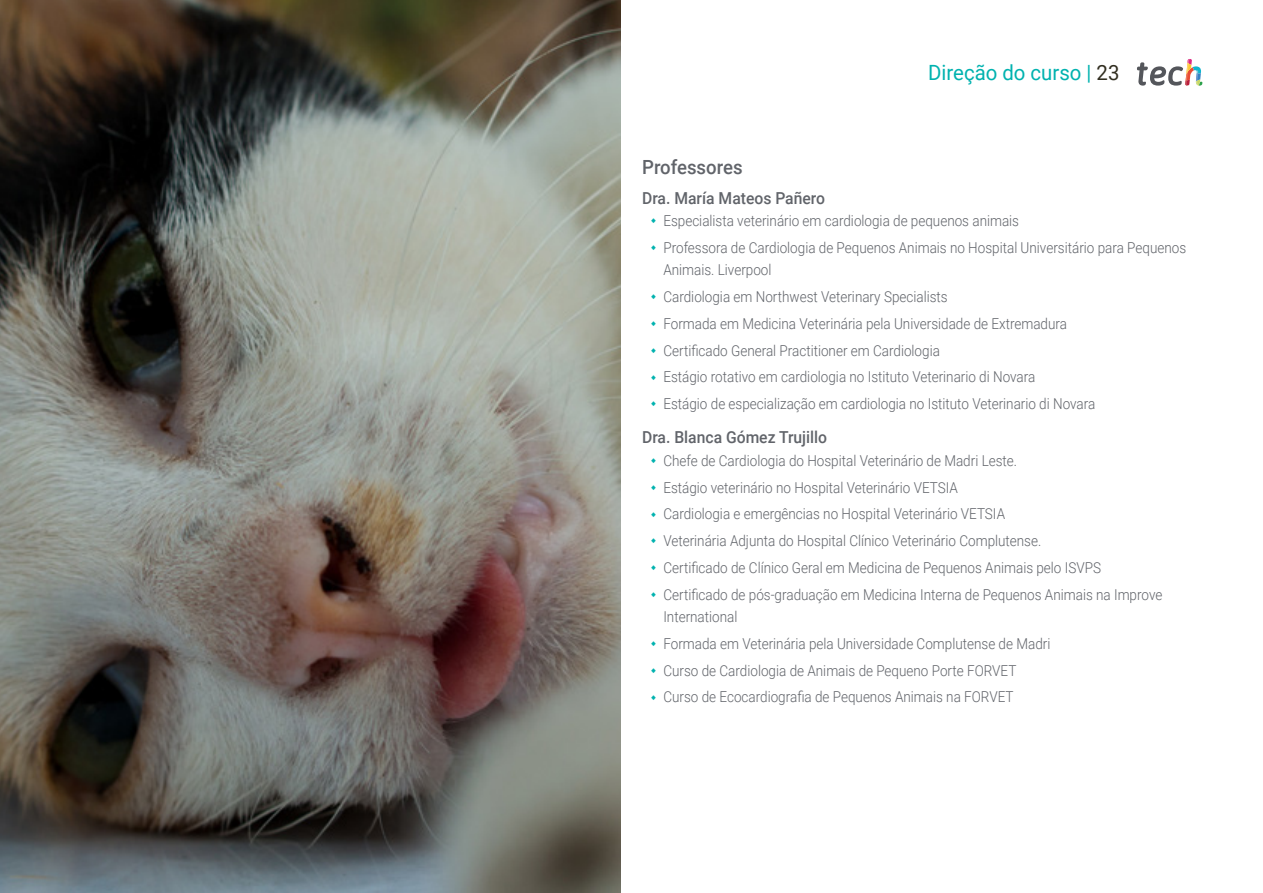
<style>
.page{position:relative;width:1263px;height:893px;background:#fff}
.page>*{position:absolute;margin:0;border:0;box-sizing:border-box;transform-origin:0 0}
.t1{font:21px "Roboto";color:#00b2af}
.t2{font:500 19.5px "Roboto";color:#61646a;scale:.95 1}
.t3{font:500 16.5px "Roboto";color:#61646a;scale:.95 1}
.t4{font:300 15px/26.7px "Roboto";color:#61646a;scale:.9 1}
.s1{color:#312e20}
</style>
<div class="page">
<svg style="left:1137px;top:59px;width:65px;height:27px"></svg>
<img style="left:0;top:0;width:621px;height:893px">
<h1 class="t1" style="left:928px;top:57px;width:193px">Direção do curso | <span class="s1">23</span></h1>
<h2 class="t2" style="left:642px;top:154px;width:107px">Professores</h2>
<p class="t3" style="left:642px;top:186px;width:194px">Dra. María Mateos Pañero</p>
<p class="t4" style="left:663px;top:207px;width:582px">Especialista veterinário em cardiologia de pequenos animais<br>Professora de Cardiologia de Pequenos Animais no Hospital Universitário para Pequenos</p>
<p class="t4" style="left:663px;top:256px;width:481px">Animais. Liverpool<br>Cardiologia em Northwest Veterinary Specialists<br>Formada em Medicina Veterinária pela Universidade de Extremadura Certificado General Practitioner em Cardiologia<br>Estágio rotativo em cardiologia no Istituto Veterinario di Novara<br>Estágio de especialização em cardiologia no Istituto Veterinario di Novara</p>
<p class="t3" style="left:642px;top:426px;width:196px">Dra. Blanca Gómez Trujillo</p>
<p class="t4" style="left:663px;top:446px;width:556px">Chefe de Cardiologia do Hospital Veterinário de Madri Leste.<br>Estágio veterinário no Hospital Veterinário VETSIA<br>Cardiologia e emergências no Hospital Veterinário VETSIA<br>Veterinária Adjunta do Hospital Clínico Veterinário Complutense.<br>Certificado de Clínico Geral em Medicina de Pequenos Animais pelo ISVPS Certificado de pós-graduação em Medicina Interna de Pequenos Animais na Improve</p>
<p class="t4" style="left:663px;top:603px;width:431px">International<br>Formada em Veterinária pela Universidade Complutense de Madri Curso de Cardiologia de Animais de Pequeno Porte FORVET Curso de Ecocardiografia de Pequenos Animais na FORVET</p>
</div>
